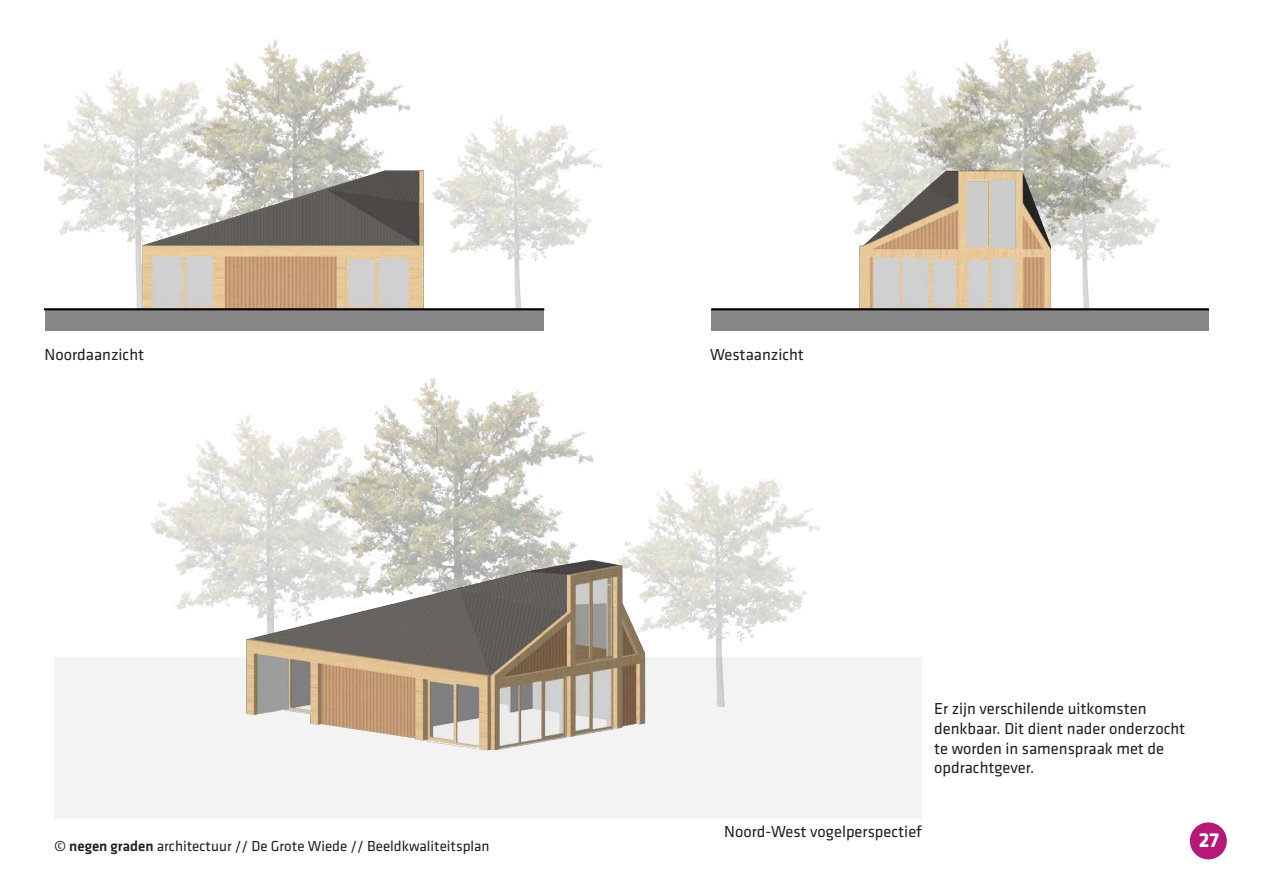
<style>
.page{position:relative;width:1263px;height:893px;background:#fff}
.page>*{position:absolute;margin:0;border:0;box-sizing:border-box;transform-origin:0 0}
.t1{font:700 21px "Klavika";color:#fff}
.t2{font:16.5px/19.8px "Klavika";color:#231f20}
.t3{font:15px "Klavika";color:#231f20}
.s1{font-weight:500}
</style>
<div class="page">
<div style="left:1190px;top:822px;width:37px;height:37px;background:#b61978;border-radius:50%"></div>
<img style="left:227px;top:39px;width:184px;height:75px">
<img style="left:45px;top:68px;width:195px;height:167px">
<img style="left:457px;top:115px;width:145px;height:201px">
<img style="left:86px;top:114px;width:371px;height:194px">
<div style="left:45px;top:309px;width:498px;height:22px;background:#888"></div>
<hr style="left:45px;top:308px;width:498px;height:2px;background:#000">
<img style="left:958px;top:39px;width:184px;height:74px">
<img style="left:871px;top:68px;width:164px;height:46px">
<img style="left:998px;top:113px;width:172px;height:149px">
<img style="left:832px;top:114px;width:264px;height:194px">
<div style="left:967px;top:182px;width:21px;height:64px;background:#ccc"></div>
<div style="left:991px;top:180px;width:24px;height:68px;background:#ccc"></div>
<div style="left:712px;top:309px;width:497px;height:22px;background:#888"></div>
<hr style="left:712px;top:308px;width:497px;height:2px;background:#000">
<img style="left:55px;top:377px;width:867px;height:442px">
<p class="t2" style="left:45px;top:344px;width:101px">Noordaanzicht</p>
<p class="t2" style="left:710px;top:344px;width:96px">Westaanzicht</p>
<p class="t2" style="left:934px;top:698px;width:253px">Er zijn verschilende uitkomsten denkbaar. Dit dient nader onderzocht te worden in samenspraak met de opdrachtgever.</p>
<p class="t2" style="left:724px;top:821px;width:199px">Noord-West vogelperspectief</p>
<p class="t3" style="left:54px;top:836px;width:437px">© <span class="s1">negen graden</span> architectuur // De Grote Wiede // Beeldkwaliteitsplan</p>
<p class="t1" style="left:1199px;top:825px;width:22px">27</p>
</div>
